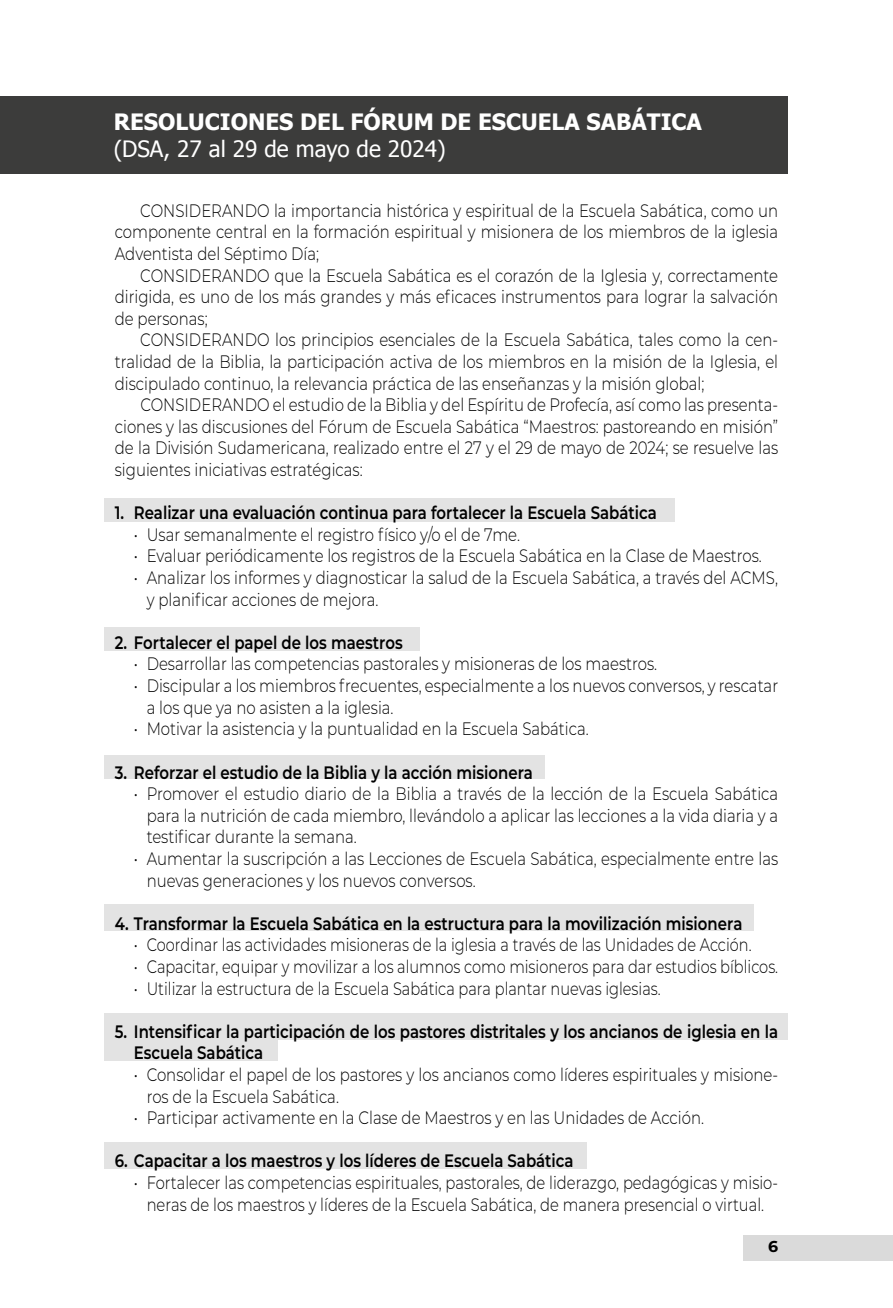
<style>
.page{position:relative;width:893px;height:1308px;background:#fff}
.page>*{position:absolute;margin:0;border:0;box-sizing:border-box;transform-origin:0 0}
.t1{font:700 22.5px "Tahoma";color:#fff}
.t2{font:22.5px "Tahoma";color:#fff}
.t3{font:300 18px/21.6px "Montserrat";color:#000;text-align:justify;scale:.83 1}
.t4{font:600 18px/21.6px "Montserrat";color:#000;scale:.83 1}
.t5{font:300 18px "Montserrat";color:#000;scale:.81 1}
.t6{font:300 18px/21.6px "Montserrat";color:#000;text-align:center;scale:.82 1}
.t7{font:700 15.75px "Montserrat";color:#000}
</style>
<div class="page">
<div style="left:104px;top:498px;width:571px;height:23px;background:#e3e3e3"></div>
<div style="left:104px;top:627px;width:316px;height:24px;background:#e3e3e3"></div>
<div style="left:104px;top:755px;width:441px;height:23px;background:#e3e3e3"></div>
<div style="left:104px;top:904px;width:650px;height:27px;background:#e3e3e3"></div>
<div style="left:104px;top:1141px;width:483px;height:27px;background:#e3e3e3"></div>
<div style="left:104px;top:1033px;width:173px;height:27px;background:#e3e3e3"></div>
<div style="left:104px;top:1013px;width:684px;height:27px;background:#e3e3e3"></div>
<div style="left:744px;top:1234px;width:149px;height:26px;background:#dadada"></div>
<div style="left:0;top:96px;width:788px;height:77px;background:#3c3c3b"></div>
<p class="t1" style="left:114px;top:106px;width:590px">RESOLUCIONES DEL FÓRUM DE ESCUELA SABÁTICA</p>
<p class="t2" style="left:114px;top:134px;width:333px">(DSA, 27 al 29 de mayo de 2024)</p>
<p class="t3" style="left:115px;top:199px;width:801px;text-indent:26px">CONSIDERANDO la importancia histórica y espiritual de la Escuela Sabática, como un componente central en la formación espiritual y misionera de los miembros de la iglesia Adventista del Séptimo Día;</p>
<p class="t3" style="left:115px;top:264px;width:801px;text-indent:26px">CONSIDERANDO que la Escuela Sabática es el corazón de la Iglesia y, correctamente dirigida, es uno de los más grandes y más eficaces instrumentos para lograr la salvación de personas;</p>
<p class="t3" style="left:115px;top:328px;width:801px;text-indent:26px">CONSIDERANDO los principios esenciales de la Escuela Sabática, tales como la cen&shy;tralidad de la Biblia, la participación activa de los miembros en la misión de la Iglesia, el discipulado continuo, la relevancia práctica de las enseñanzas y la misión global;</p>
<p class="t3" style="left:115px;top:393px;width:801px;text-indent:26px">CONSIDERANDO el estudio de la Biblia y del Espíritu de Profecía, así como las presenta&shy;ciones y las discusiones del Fórum de Escuela Sabática “Maestros: pastoreando en misión” de la División Sudamericana, realizado entre el 27 y el 29 de mayo de 2024; se resuelve las siguientes iniciativas estratégicas:</p>
<p class="t4" style="left:115px;top:501px;width:654px">1. Realizar una evaluación continua para fortalecer la Escuela Sabática</p>
<p class="t3" style="left:134px;top:523px;width:467px">• Usar semanalmente el registro físico y/o el de 7me.</p>
<p class="t3" style="left:134px;top:544px;width:758px">• Evaluar periódicamente los registros de la Escuela Sabática en la Clase de Maestros.</p>
<p class="t3" style="left:147px;top:566px;width:762px;text-indent:-13px">• Analizar los informes y diagnosticar la salud de la Escuela Sabática, a través del ACMS, y planificar acciones de mejora.</p>
<p class="t4" style="left:115px;top:631px;width:348px">2. Fortalecer el papel de los maestros</p>
<p class="t3" style="left:134px;top:652px;width:632px">• Desarrollar las competencias pastorales y misioneras de los maestros.</p>
<p class="t3" style="left:147px;top:674px;width:762px;text-indent:-13px">• Discipular a los miembros frecuentes, especialmente a los nuevos conversos, y rescatar a los que ya no asisten a la iglesia.</p>
<p class="t3" style="left:134px;top:717px;width:549px">• Motivar la asistencia y la puntualidad en la Escuela Sabática.</p>
<p class="t4" style="left:115px;top:760px;width:505px">3. Reforzar el estudio de la Biblia y la acción misionera</p>
<p class="t3" style="left:147px;top:782px;width:762px;text-indent:-13px">• Promover el estudio diario de la Biblia a través de la lección de la Escuela Sabática para la nutrición de cada miembro, llevándolo a aplicar las lecciones a la vida diaria y a testificar durante la semana.</p>
<p class="t3" style="left:147px;top:847px;width:762px;text-indent:-13px">• Aumentar la suscripción a las Lecciones de Escuela Sabática, especialmente entre las nuevas generaciones y los nuevos conversos.</p>
<p class="t4" style="left:115px;top:911px;width:758px">4. Transformar la Escuela Sabática en la estructura para la movilización misionera</p>
<p class="t5" style="left:134px;top:932px;width:764px">• Coordinar las actividades misioneras de la iglesia a través de las Unidades de Acción.</p>
<p class="t5" style="left:134px;top:954px;width:797px">• Capacitar, equipar y movilizar a los alumnos como misioneros para dar estudios bíblicos.</p>
<p class="t5" style="left:134px;top:976px;width:652px">• Utilizar la estructura de la Escuela Sabática para plantar nuevas iglesias.</p>
<p class="t4" style="left:134px;top:1019px;width:778px;text-indent:-19px">5. Intensificar la participación de los pastores distritales y los ancianos de iglesia en la<br>Escuela Sabática</p>
<p class="t3" style="left:147px;top:1063px;width:762px;text-indent:-13px">• Consolidar el papel de los pastores y los ancianos como líderes espirituales y misione&shy;ros de la Escuela Sabática.</p>
<p class="t3" style="left:134px;top:1106px;width:688px">• Participar activamente en la Clase de Maestros y en las Unidades de Acción.</p>
<p class="t4" style="left:115px;top:1149px;width:554px">6. Capacitar a los maestros y los líderes de Escuela Sabática</p>
<p class="t6" style="left:134px;top:1171px;width:787px">• Fortalecer las competencias espirituales, pastorales, de liderazgo, pedagógicas y misio&shy;neras de los maestros y líderes de la Escuela Sabática, de manera presencial o virtual.</p>
<p class="t7" style="left:768px;top:1234px;width:12px">6</p>
</div>
